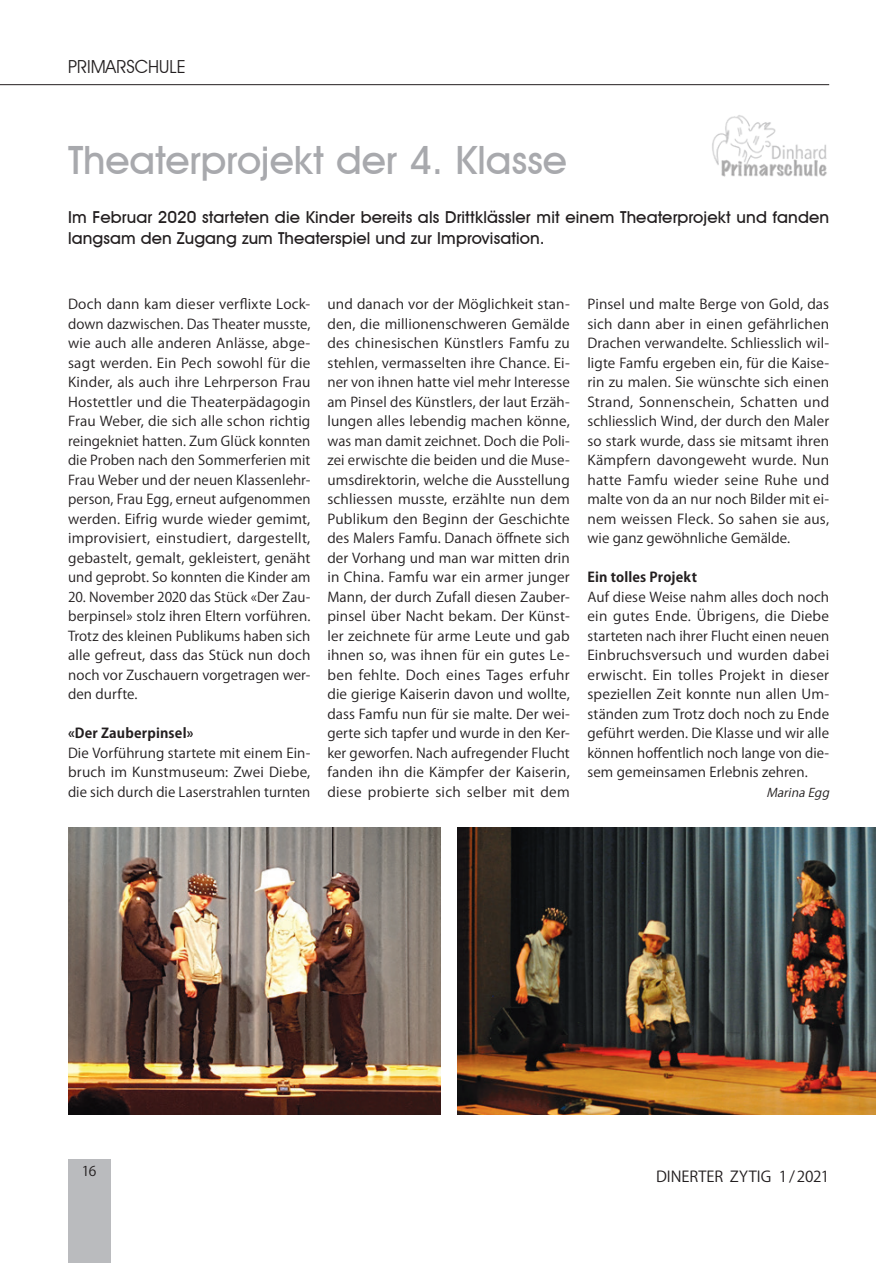
<style>
.page{position:relative;width:893px;height:1263px;background:#fff}
.page>*{position:absolute;margin:0;border:0;box-sizing:border-box;transform-origin:0 0}
.t1{font:500 39px "Avant Garde IT Cby BT";color:#a8a9ad}
.t2{font:18px "Avant Garde IT Cby BT";color:#231f20}
.t3{font:500 16.5px/21px "Avant Garde IT Cby BT";letter-spacing:.005em;color:#231f20}
.t4{font:15px "Koz Go Pro";letter-spacing:-.005em;color:#231f20}
.t5{font:13.5px/19.5px "Koz Go Pro";letter-spacing:.01em;color:#231f20;text-align:justify;scale:1.04 1}
.t6{font:13.5px/19.5px "Koz Go Pro";letter-spacing:.01em;color:#231f20;text-align:justify}
.t7{font:700 13.5px "Koz Go Pro";letter-spacing:.015em;color:#231f20}
.t8{font:italic 12px "Koz Go Pro";color:#231f20}
</style>
<div class="page">
<div style="left:68px;top:1160px;width:43px;height:103px;background:#babbbe"></div>
<hr style="left:0;top:84px;width:829px;height:1px;background:#231f20">
<img style="left:68px;top:828px;width:372px;height:286px">
<img style="left:457px;top:828px;width:419px;height:286px">
<img style="left:712px;top:115px;width:115px;height:62px">
<h2 class="t2" style="left:68px;top:55px;width:119px">PRIMARSCHULE</h2>
<h1 class="t1" style="left:68px;top:137px;width:501px">Theaterprojekt der 4. Klasse</h1>
<p class="t3" style="left:68px;top:207px;width:763px">Im Februar 2020 starteten die Kinder bereits als Drittklässler mit einem Theaterprojekt und fanden langsam den Zugang zum Theaterspiel und zur Improvisation.</p>
<p class="t5" style="left:68px;top:295px;width:235px">Doch dann kam dieser verflixte Lock&shy;down dazwischen. Das Theater musste, wie auch alle anderen Anlässe, abge&shy;sagt werden. Ein Pech sowohl für die Kinder, als auch ihre Lehrperson Frau Hostettler und die Theaterpädagogin Frau Weber, die sich alle schon richtig reingekniet hatten. Zum Glück konnten die Proben nach den Sommerferien mit Frau Weber und der neuen Klassenlehr&shy;person, Frau Egg, erneut aufgenommen werden. Eifrig wurde wieder gemimt, improvisiert, einstudiert, dargestellt, gebastelt, gemalt, gekleistert, genäht und geprobt. So konnten die Kinder am</p>
<p class="t6" style="left:68px;top:587px;width:244px">20. November 2020 das Stück «Der Zau&shy;berpinsel» stolz ihren Eltern vorführen.<br>Trotz des kleinen Publikums haben sich alle gefreut, dass das Stück nun doch noch vor Zuschauern vorgetragen wer&shy;den durfte.</p>
<p class="t7" style="left:68px;top:724px;width:127px">«Der Zauberpinsel»</p>
<p class="t6" style="left:68px;top:743px;width:244px">Die Vorführung startete mit einem Ein&shy;bruch im Kunstmuseum: Zwei Diebe, die sich durch die Laserstrahlen turnten</p>
<p class="t5" style="left:327px;top:295px;width:235px">und danach vor der Möglichkeit stan&shy;den, die millionenschweren Gemälde des chinesischen Künstlers Famfu zu stehlen, vermasselten ihre Chance. Ei&shy;ner von ihnen hatte viel mehr Interesse am Pinsel des Künstlers, der laut Erzäh&shy;lungen alles lebendig machen könne, was man damit zeichnet. Doch die Poli&shy;zei erwischte die beiden und die Muse&shy;umsdirektorin, welche die Ausstellung schliessen musste, erzählte nun dem Publikum den Beginn der Geschichte des Malers Famfu. Danach öffnete sich der Vorhang und man war mitten drin in China. Famfu war ein armer junger Mann, der durch Zufall diesen Zauber&shy;pinsel über Nacht bekam. Der Künst&shy;ler zeichnete für arme Leute und gab ihnen so, was ihnen für ein gutes Le&shy;ben fehlte. Doch eines Tages erfuhr die gierige Kaiserin davon und wollte, dass Famfu nun für sie malte. Der wei&shy;gerte sich tapfer und wurde in den Ker&shy;ker geworfen. Nach aufregender Flucht fanden ihn die Kämpfer der Kaiserin, diese probierte sich selber mit dem</p>
<p class="t5" style="left:587px;top:295px;width:234px">Pinsel und malte Berge von Gold, das sich dann aber in einen gefährlichen Drachen verwandelte. Schliesslich wil&shy;ligte Famfu ergeben ein, für die Kaise&shy;rin zu malen. Sie wünschte sich einen Strand, Sonnenschein, Schatten und schliesslich Wind, der durch den Maler so stark wurde, dass sie mitsamt ihren Kämpfern davongeweht wurde. Nun hatte Famfu wieder seine Ruhe und malte von da an nur noch Bilder mit ei&shy;nem weissen Fleck. So sahen sie aus, wie ganz gewöhnliche Gemälde.</p>
<p class="t7" style="left:587px;top:568px;width:111px">Ein tolles Projekt</p>
<p class="t6" style="left:587px;top:587px;width:243px">Auf diese Weise nahm alles doch noch ein gutes Ende. Übrigens, die Diebe starteten nach ihrer Flucht einen neuen Einbruchsversuch und wurden dabei erwischt. Ein tolles Projekt in dieser speziellen Zeit konnte nun allen Um&shy;ständen zum Trotz doch noch zu Ende geführt werden. Die Klasse und wir alle können hoffentlich noch lange von die&shy;sem gemeinsamen Erlebnis zehren.</p>
<p class="t8" style="left:766px;top:784px;width:67px">Marina Egg</p>
<p class="t6" style="left:82px;top:1162px;width:16px">16</p>
<p class="t4" style="left:656px;top:1166px;width:175px">DINERTER ZYTIG 1/2021</p>
</div>
